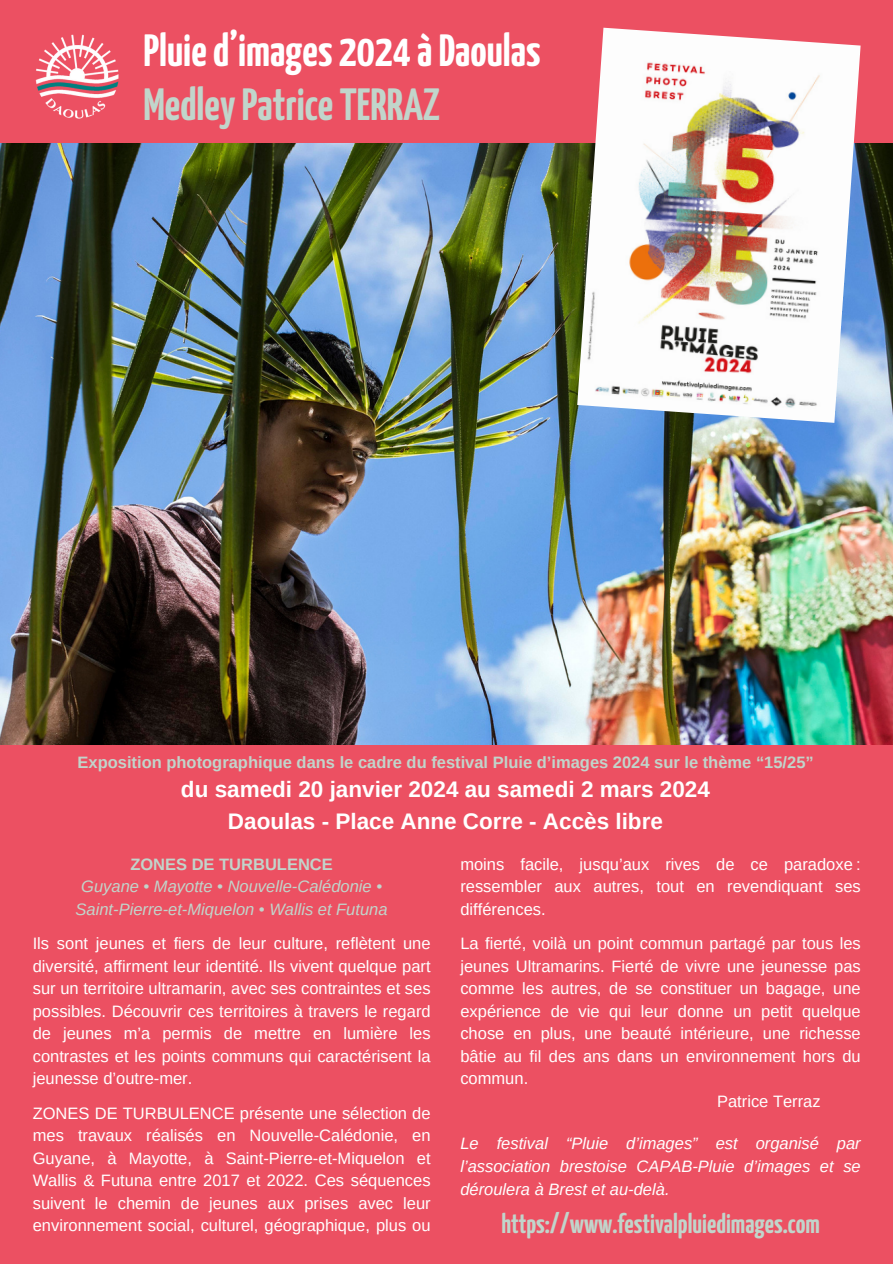
<style>
.page{position:relative;width:893px;height:1264px;background:#fff}
.page>*{position:absolute;margin:0;border:0;box-sizing:border-box;transform-origin:0 0}
.t1{font:700 45px "Yanone Kaffeesatz";color:#fff}
.t2{font:700 45px "Yanone Kaffeesatz";color:#c1d5cb}
.t3{font:700 27px "Yanone Kaffeesatz";color:#c1d5cb}
.t4{font:700 22.5px "Arimo";color:#fff}
.t5{font:16.5px/22.5px "Arimo";color:#fff;text-align:justify}
.t6{font:italic 16.5px/23px "Arimo";color:#fff;text-align:justify}
.t7{font:700 16.5px "Arimo";color:#c1d5cb}
.t8{font:italic 16.5px "Arimo";color:#c1d5cb}
</style>
<div class="page">
<div style="left:0;top:0;width:892px;height:1263px;background:#ec5062"></div>
<img style="left:0;top:143px;width:892px;height:601px">
<img style="left:35px;top:34px;width:84px;height:85px">
<img style="left:577px;top:28px;width:283px;height:395px">
<p class="t1" style="left:143px;top:33px;width:398px">Pluied’images 2024 àDaoulas</p>
<p class="t2" style="left:143px;top:87px;width:298px">MedleyPatriceTERRAZ</p>
<p class="t7" style="left:78px;top:753px;width:737px">Exposition photographique dans le cadre du festival Pluie d’images 2024 sur le thème “15/25”</p>
<p class="t4" style="left:181px;top:777px;width:530px">du samedi 20 janvier 2024 au samedi 2 mars 2024</p>
<p class="t4" style="left:228px;top:808px;width:436px">Daoulas - Place Anne Corre - Accès libre</p>
<p class="t7" style="left:130px;top:854px;width:204px">ZONES DE TURBULENCE</p>
<p class="t8" style="left:81px;top:877px;width:302px">Guyane • Mayotte • Nouvelle-Calédonie •</p>
<p class="t8" style="left:76px;top:899px;width:313px">Saint-Pierre-et-Miquelon • Wallis et Futuna</p>
<p class="t5" style="left:33px;top:932px;width:399px">Ils sont jeunes et fiers de leur culture, reflètent une diversité, affirment leur identité. Ils vivent quelque part sur un territoire ultramarin, avec ses contraintes et ses possibles. Découvrir ces territoires à travers le regard de jeunes m’a permis de mettre en lumière les contrastes et les points communs qui caractérisent la jeunesse d’outre-mer.</p>
<p class="t5" style="left:33px;top:1101px;width:399px">ZONES DE TURBULENCE présente une sélection de mes travaux réalisés en Nouvelle-Calédonie, en Guyane, à Mayotte, à Saint-Pierre-et-Miquelon et Wallis &amp; Futuna entre 2017 et 2022. Ces séquences suivent le chemin de jeunes aux prises avec leur environnement social, culturel, géographique, plus ou</p>
<p class="t5" style="left:460px;top:852px;width:402px">moins facile, jusqu’aux rives de ce paradoxe : ressembler aux autres, tout en revendiquant ses différences.</p>
<p class="t5" style="left:460px;top:932px;width:402px">La fierté, voilà un point commun partagé par tous les jeunes Ultramarins. Fierté de vivre une jeunesse pas comme les autres, de se constituer un bagage, une expérience de vie qui leur donne un petit quelque chose en plus, une beauté intérieure, une richesse bâtie au fil des ans dans un environnement hors du commun.</p>
<p class="t5" style="left:717px;top:1089px;width:105px">Patrice Terraz</p>
<p class="t6" style="left:460px;top:1132px;width:402px">Le festival “Pluie d’images” est organisé par l’association brestoise CAPAB-Pluie d’images et se déroulera à Brest et au-delà.</p>
<p class="t3" style="left:501px;top:1212px;width:320px">https://www.festivalpluiedimages.com</p>
</div>
